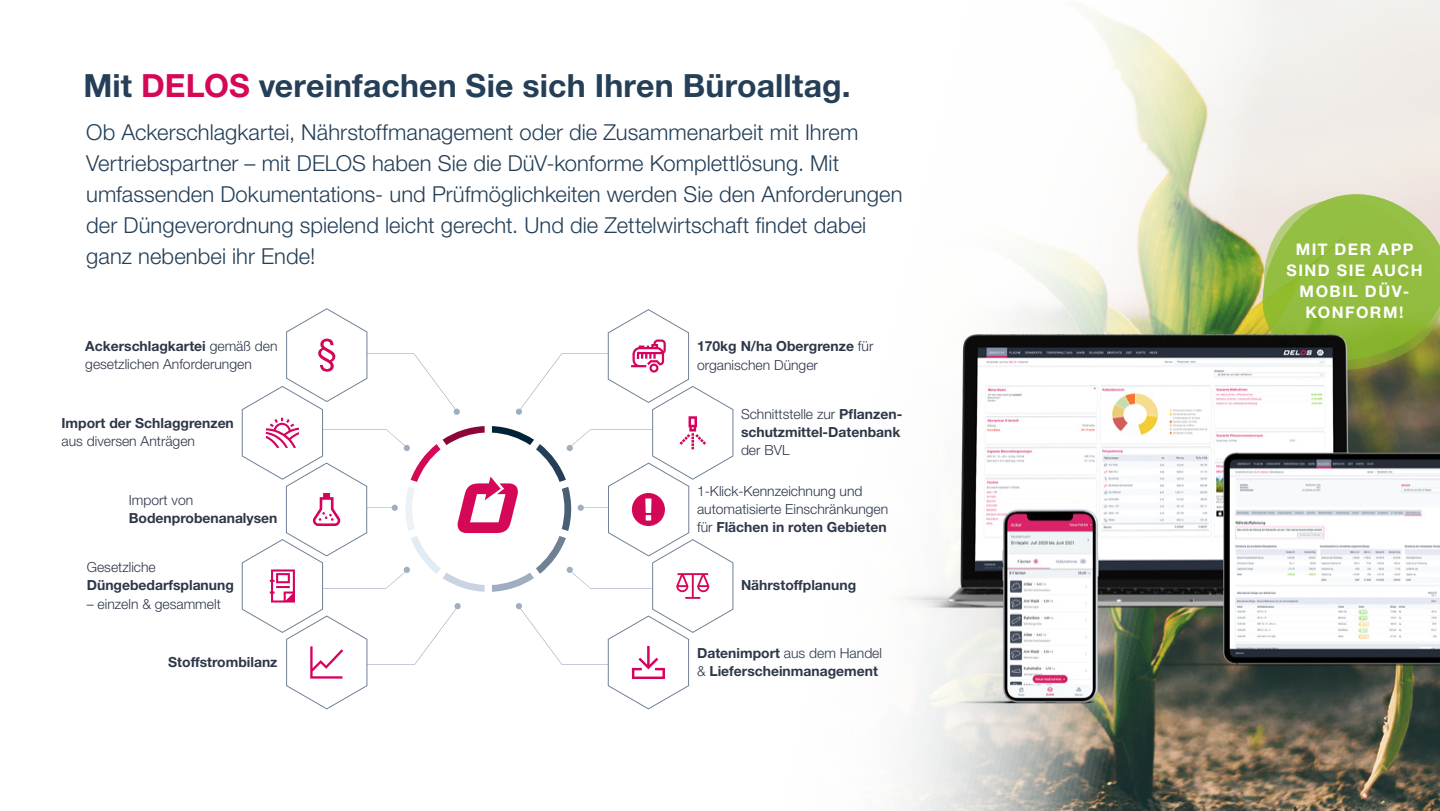
<style>
.page{position:relative;width:1440px;height:811px;background:#fff}
.page>*{position:absolute;margin:0;border:0;box-sizing:border-box;transform-origin:0 0}
.H2___16pt{font:700 32px "Helvetica Neue LT Pro";letter-spacing:.005em;color:#243f57}
.Teaser___11pt{font:300 22px/30.8px "Helvetica Neue LT Pro";letter-spacing:.005em;color:#243f57}
.Bubble___8pt{font:700 16px/20.8px "Helvetica Neue LT Pro";letter-spacing:.095em;color:#fff;text-align:center}
.t1{font:700 14px/18px "Helvetica Neue LT Pro";color:#2d3748}
.t2{font:300 14px/18px "Helvetica Neue LT Pro";color:#2d3748}
.s1{color:#d50757}
.s2{font-weight:700}
.s3{font-weight:300}
</style>
<div class="page">
<img style="left:648px;top:0;width:792px;height:811px">
<svg style="left:1259px;top:182px;width:181px;height:90px;background:#b3cb78"></svg>
<svg style="left:242px;top:308px;width:491px;height:401px"></svg>
<img style="left:882px;top:272px;width:558px;height:487px">
<p class="H2___16pt" style="left:83px;top:65px;width:769px">Mit <span class="s1">DELOS</span> vereinfachen Sie sich Ihren Büroalltag.</p>
<p class="Teaser___11pt" style="left:86px;top:117px;width:818px">Ob Ackerschlagkartei, Nährstoffmanagement oder die Zusammenarbeit mit Ihrem Vertriebspartner – mit DELOS haben Sie die DüV-konforme Komplettlösung. Mit umfassenden Dokumentations- und Prüfmöglichkeiten werden Sie den Anforderungen der Düngeverordnung spielend leicht gerecht. Und die Zettelwirtschaft findet dabei ganz nebenbei ihr Ende!</p>
<p class="t2" style="left:85px;top:336px;width:194px"><span class="s2">Ackerschlagkartei</span> gemäß den gesetzlichen Anforderungen</p>
<p class="t1" style="left:62px;top:414px;width:174px">Import der Schlaggrenzen <span class="s3">aus diversen Anträgen</span></p>
<p class="t1" style="left:129px;top:490px;width:150px"><span class="s3">Import von<br></span>Bodenprobenanalysen</p>
<p class="t1" style="left:87px;top:558px;width:149px"><span class="s3">Gesetzliche<br></span>Düngebedarfsplanung</p>
<p class="t2" style="left:87px;top:594px;width:136px">– einzeln &amp; gesammelt</p>
<p class="t1" style="left:168px;top:652px;width:111px">Stoffstrombilanz</p>
<p class="t2" style="left:697px;top:337px;width:178px"><span class="s2">170kg N/ha Obergrenze</span> für organischen Dünger</p>
<p class="t1" style="left:741px;top:405px;width:163px"><span class="s3">Schnittstelle zur</span> Pflanzen&shy;schutzmittel-Datenbank <span class="s3">der BVL</span></p>
<p class="t2" style="left:697px;top:481px;width:193px">1-Klick-Kennzeichnung und automatisierte Einschränkungen für <span class="s2">Flächen in roten Gebieten</span></p>
<p class="t1" style="left:741px;top:576px;width:117px">Nährstoffplanung</p>
<p class="t1" style="left:697px;top:643px;width:187px">Datenimport <span class="s3">aus dem Handel &amp;</span> Lieferscheinmanagement</p>
<p class="Bubble___8pt" style="left:1286px;top:238px;width:138px">MIT DER APP<br>SIND SIE AUCH<br>MOBIL DÜV-<br>KONFORM!</p>
</div>
